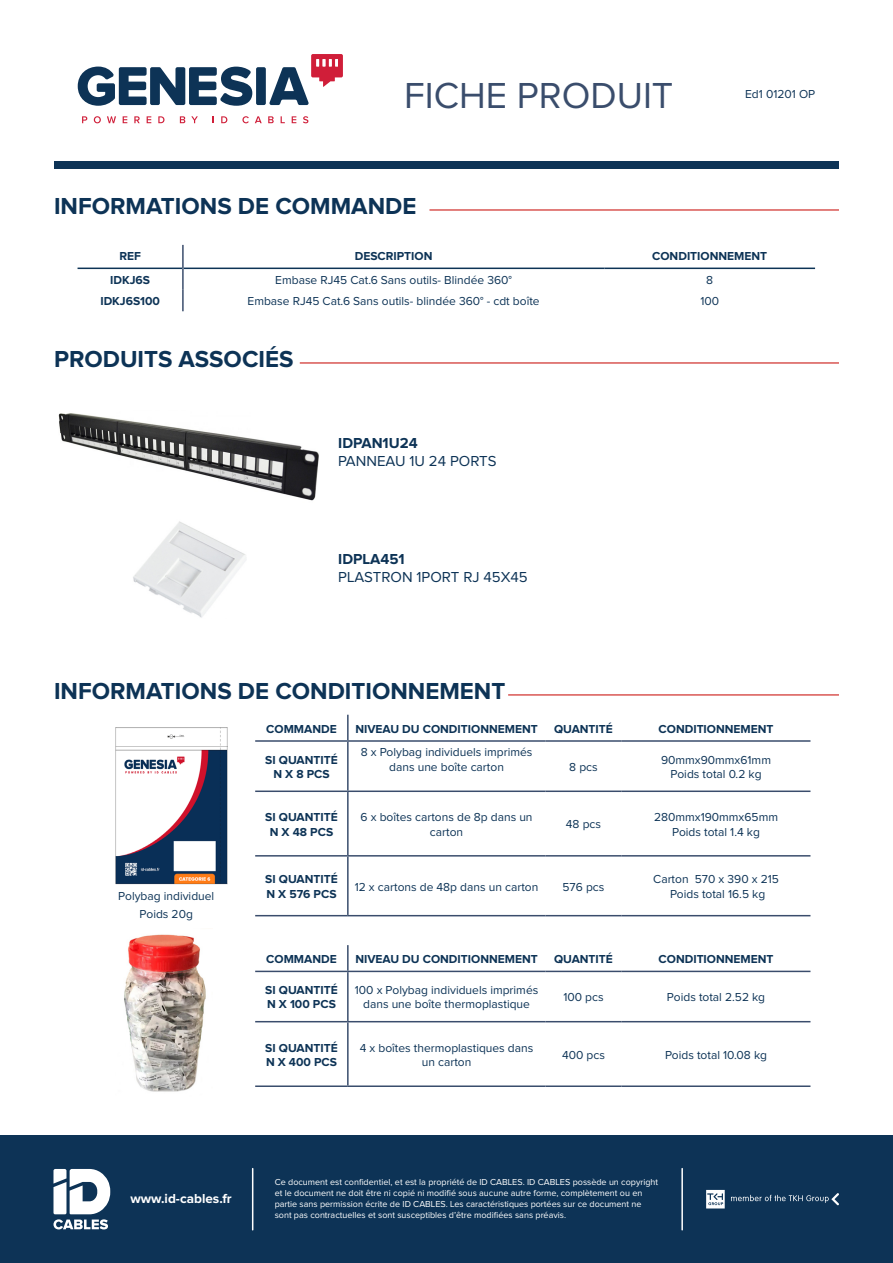
<style>
.page{position:relative;width:893px;height:1263px;background:#fff}
.page>*{position:absolute;margin:0;border:0;box-sizing:border-box;transform-origin:0 0}
.t1{font:37.5px "Proxima Nova";color:#3a4d6c}
.t2{font:700 24px "Proxima Nova";color:#0d3356}
.t3{font:15px "Proxima Nova";color:#0d3356}
.t4{font:700 15px "Proxima Nova";color:#0d3356}
.t5{font:700 13.5px "Proxima Nova";color:#fff}
.t6{font:12px/14.4px "Proxima Nova";color:#0d3356;text-align:center}
.t7{font:700 12px "Proxima Nova";color:#0d3356}
.t8{font:9px/10.8px "Proxima Nova";color:#fff}
</style>
<div class="page">
<div style="left:0;top:1135px;width:893px;height:128px;background:#0d3356"></div>
<svg style="left:731px;top:1193px;width:108px;height:12px"></svg>
<svg style="left:706px;top:1190px;width:19px;height:18px"></svg>
<hr style="left:252px;top:1168px;width:1px;height:62px;background:#fff">
<hr style="left:681px;top:1168px;width:2px;height:62px;background:#fff">
<div style="left:54px;top:161px;width:785px;height:8px;background:#0d3356"></div>
<svg style="left:53px;top:1169px;width:57px;height:60px"></svg>
<svg style="left:78px;top:67px;width:174px;height:39px"></svg>
<div style="left:256px;top:67px;width:10px;height:38px;background:#0d3356;border-radius:2px"></div>
<svg style="left:82px;top:116px;width:5px;height:7px"></svg>
<svg style="left:94px;top:116px;width:7px;height:7px"></svg>
<svg style="left:107px;top:116px;width:9px;height:7px"></svg>
<svg style="left:123px;top:116px;width:4px;height:7px"></svg>
<svg style="left:134px;top:116px;width:6px;height:7px"></svg>
<svg style="left:147px;top:116px;width:4px;height:7px"></svg>
<svg style="left:158px;top:116px;width:6px;height:7px"></svg>
<svg style="left:180px;top:116px;width:5px;height:7px"></svg>
<svg style="left:191px;top:116px;width:7px;height:7px"></svg>
<svg style="left:221px;top:116px;width:6px;height:7px"></svg>
<svg style="left:242px;top:116px;width:7px;height:7px"></svg>
<svg style="left:255px;top:116px;width:7px;height:7px"></svg>
<svg style="left:268px;top:116px;width:6px;height:7px"></svg>
<svg style="left:292px;top:116px;width:4px;height:7px"></svg>
<svg style="left:303px;top:116px;width:5px;height:7px"></svg>
<svg style="left:258px;top:54px;width:85px;height:52px"></svg>
<img style="left:58px;top:413px;width:261px;height:88px">
<img style="left:133px;top:521px;width:113px;height:97px">
<hr style="left:300px;top:362px;width:539px;height:2px;background:#d95653">
<hr style="left:508px;top:694px;width:331px;height:2px;background:#d95653">
<hr style="left:429px;top:209px;width:410px;height:2px;background:#d95653">
<hr style="left:78px;top:268px;width:104px;height:1px;background:#0d3356">
<hr style="left:184px;top:268px;width:420px;height:1px;background:#0d3356">
<hr style="left:604px;top:268px;width:211px;height:1px;background:#0d3356">
<hr style="left:182px;top:245px;width:2px;height:23px;background:#3a4d6c">
<hr style="left:182px;top:268px;width:2px;height:22px;background:#3a4d6c">
<hr style="left:182px;top:290px;width:2px;height:21px;background:#3a4d6c">
<hr style="left:255px;top:740px;width:93px;height:2px;background:#3a4d6c">
<hr style="left:348px;top:740px;width:197px;height:2px;background:#3a4d6c">
<hr style="left:545px;top:740px;width:77px;height:2px;background:#3a4d6c">
<hr style="left:622px;top:740px;width:188px;height:2px;background:#3a4d6c">
<hr style="left:255px;top:790px;width:93px;height:2px;background:#3a4d6c">
<hr style="left:348px;top:790px;width:197px;height:2px;background:#3a4d6c">
<hr style="left:545px;top:790px;width:77px;height:2px;background:#3a4d6c">
<hr style="left:622px;top:790px;width:188px;height:2px;background:#3a4d6c">
<hr style="left:255px;top:855px;width:93px;height:1px;background:#3a4d6c">
<hr style="left:348px;top:855px;width:197px;height:1px;background:#3a4d6c">
<hr style="left:545px;top:855px;width:77px;height:1px;background:#3a4d6c">
<hr style="left:622px;top:855px;width:188px;height:1px;background:#3a4d6c">
<hr style="left:255px;top:915px;width:93px;height:1px;background:#3a4d6c">
<hr style="left:348px;top:915px;width:197px;height:1px;background:#3a4d6c">
<hr style="left:545px;top:915px;width:77px;height:1px;background:#3a4d6c">
<hr style="left:622px;top:915px;width:188px;height:1px;background:#3a4d6c">
<hr style="left:347px;top:715px;width:2px;height:25px;background:#3a4d6c">
<hr style="left:347px;top:742px;width:2px;height:48px;background:#3a4d6c">
<hr style="left:347px;top:792px;width:2px;height:63px;background:#3a4d6c">
<hr style="left:347px;top:856px;width:2px;height:59px;background:#3a4d6c">
<img style="left:116px;top:728px;width:111px;height:156px">
<hr style="left:255px;top:971px;width:93px;height:1px;background:#3a4d6c">
<hr style="left:348px;top:971px;width:197px;height:1px;background:#3a4d6c">
<hr style="left:545px;top:971px;width:77px;height:1px;background:#3a4d6c">
<hr style="left:622px;top:971px;width:188px;height:1px;background:#3a4d6c">
<hr style="left:255px;top:1021px;width:93px;height:1px;background:#3a4d6c">
<hr style="left:348px;top:1021px;width:197px;height:1px;background:#3a4d6c">
<hr style="left:545px;top:1021px;width:77px;height:1px;background:#3a4d6c">
<hr style="left:622px;top:1021px;width:188px;height:1px;background:#3a4d6c">
<hr style="left:255px;top:1085px;width:93px;height:2px;background:#3a4d6c">
<hr style="left:348px;top:1085px;width:197px;height:2px;background:#3a4d6c">
<hr style="left:545px;top:1085px;width:77px;height:2px;background:#3a4d6c">
<hr style="left:622px;top:1085px;width:188px;height:2px;background:#3a4d6c">
<hr style="left:347px;top:945px;width:2px;height:26px;background:#3a4d6c">
<hr style="left:347px;top:972px;width:2px;height:49px;background:#3a4d6c">
<hr style="left:347px;top:1022px;width:2px;height:63px;background:#3a4d6c">
<img style="left:124px;top:934px;width:82px;height:158px">
<h1 class="t1" style="left:404px;top:78px;width:271px">FICHE PRODUIT</h1>
<p class="t6" style="left:745px;top:87px;width:72px">Ed1 01201 OP</p>
<p class="t2" style="left:54px;top:195px;width:364px">INFORMATIONS DE COMMANDE</p>
<p class="t7" style="left:119px;top:251px;width:23px">REF</p>
<p class="t7" style="left:355px;top:251px;width:79px">DESCRIPTION</p>
<p class="t7" style="left:652px;top:251px;width:117px">CONDITIONNEMENT</p>
<p class="t7" style="left:110px;top:274px;width:41px">IDKJ6S</p>
<p class="t6" style="left:275px;top:273px;width:238px">Embase RJ45 Cat.6 Sans outils- Blindée 360°</p>
<p class="t6" style="left:706px;top:273px;width:8px">8</p>
<p class="t7" style="left:100px;top:296px;width:61px">IDKJ6S100</p>
<p class="t6" style="left:248px;top:295px;width:294px">Embase RJ45 Cat.6 Sans outils- blindée 360° - cdt boîte</p>
<p class="t6" style="left:700px;top:295px;width:20px">100</p>
<p class="t2" style="left:54px;top:348px;width:241px">PRODUITS ASSOCIÉS</p>
<p class="t4" style="left:338px;top:436px;width:81px">IDPAN1U24</p>
<p class="t3" style="left:338px;top:454px;width:160px">PANNEAU 1U 24 PORTS</p>
<p class="t4" style="left:338px;top:552px;width:68px">IDPLA451</p>
<p class="t3" style="left:338px;top:570px;width:191px">PLASTRON 1PORT RJ 45X45</p>
<p class="t2" style="left:54px;top:680px;width:453px">INFORMATIONS DE CONDITIONNEMENT</p>
<p class="t7" style="left:266px;top:723px;width:72px">COMMANDE</p>
<p class="t7" style="left:355px;top:723px;width:184px">NIVEAU DU CONDITIONNEMENT</p>
<p class="t7" style="left:554px;top:723px;width:60px">QUANTITÉ</p>
<p class="t7" style="left:659px;top:723px;width:117px">CONDITIONNEMENT</p>
<p class="t7" style="left:265px;top:754px;width:74px">SI QUANTITÉ</p>
<p class="t7" style="left:273px;top:769px;width:58px">N X 8 PCS</p>
<p class="t6" style="left:361px;top:746px;width:173px">8 x Polybag individuels imprimés</p>
<p class="t6" style="left:389px;top:760px;width:116px">dans une boîte carton</p>
<p class="t6" style="left:569px;top:760px;width:30px">8 pcs</p>
<p class="t6" style="left:661px;top:753px;width:111px">90mmx90mmx61mm</p>
<p class="t6" style="left:671px;top:767px;width:93px">Poids total 0.2 kg</p>
<p class="t7" style="left:265px;top:812px;width:74px">SI QUANTITÉ</p>
<p class="t7" style="left:270px;top:826px;width:65px">N X 48 PCS</p>
<p class="t6" style="left:361px;top:810px;width:174px">6 x boîtes cartons de 8p dans un carton</p>
<p class="t6" style="left:566px;top:818px;width:37px">48 pcs</p>
<p class="t6" style="left:654px;top:810px;width:125px">280mmx190mmx65mm</p>
<p class="t6" style="left:672px;top:825px;width:89px">Poids total 1.4 kg</p>
<p class="t7" style="left:265px;top:874px;width:74px">SI QUANTITÉ</p>
<p class="t7" style="left:266px;top:888px;width:72px">N X 576 PCS</p>
<p class="t6" style="left:653px;top:873px;width:127px">Carton 570 x 390 x 215</p>
<p class="t6" style="left:355px;top:880px;width:185px">12 x cartons de 48p dans un carton</p>
<p class="t6" style="left:563px;top:880px;width:43px">576 pcs</p>
<p class="t6" style="left:118px;top:889px;width:98px">Polybag individuel</p>
<p class="t6" style="left:670px;top:887px;width:97px">Poids total 16.5 kg</p>
<p class="t6" style="left:140px;top:907px;width:55px">Poids 20g</p>
<p class="t7" style="left:266px;top:953px;width:72px">COMMANDE</p>
<p class="t7" style="left:355px;top:953px;width:184px">NIVEAU DU CONDITIONNEMENT</p>
<p class="t7" style="left:554px;top:953px;width:60px">QUANTITÉ</p>
<p class="t7" style="left:659px;top:953px;width:117px">CONDITIONNEMENT</p>
<p class="t7" style="left:265px;top:984px;width:74px">SI QUANTITÉ</p>
<p class="t7" style="left:267px;top:999px;width:70px">N X 100 PCS</p>
<p class="t6" style="left:355px;top:983px;width:185px">100 x Polybag individuels imprimés</p>
<p class="t6" style="left:363px;top:998px;width:168px">dans une boîte thermoplastique</p>
<p class="t6" style="left:563px;top:990px;width:42px">100 pcs</p>
<p class="t6" style="left:667px;top:990px;width:100px">Poids total 2.52 kg</p>
<p class="t7" style="left:265px;top:1042px;width:74px">SI QUANTITÉ</p>
<p class="t7" style="left:266px;top:1056px;width:73px">N X 400 PCS</p>
<p class="t6" style="left:360px;top:1041px;width:175px">4 x boîtes thermoplastiques dans un carton</p>
<p class="t6" style="left:562px;top:1048px;width:44px">400 pcs</p>
<p class="t6" style="left:665px;top:1048px;width:104px">Poids total 10.08 kg</p>
<p class="t5" style="left:130px;top:1192px;width:103px">www.id-cables.fr</p>
<p class="t8" style="left:275px;top:1177px;width:385px">Ce document est confidentiel, et est la propriété de ID CABLES. ID CABLES possède un copyright et le document ne doit être ni copié ni modifié sous aucune autre forme, complètement ou en partie sans permission écrite de ID CABLES. Les caractéristiques portées sur ce document ne sont pas contractuelles et sont susceptibles d’être modifiées sans préavis.</p>
</div>
